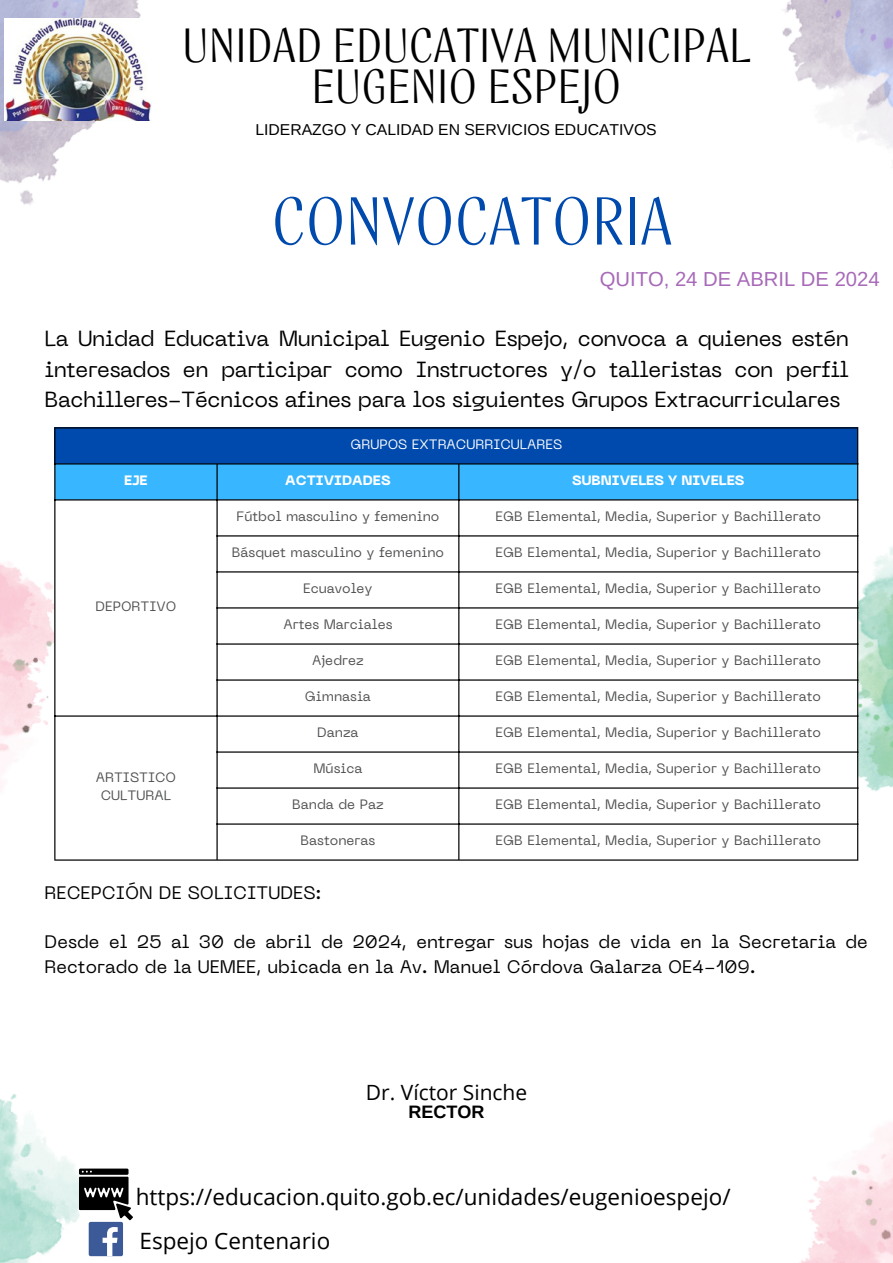
<style>
.page{position:relative;width:893px;height:1263px;background:#fff}
.page>*{position:absolute;margin:0;border:0;box-sizing:border-box;transform-origin:0 0}
.t1{font:300 67.5px "TT Nooks Script";color:#004aad}
.t2{font:300 48.75px/41.6px "TT Nooks Script";color:#000;text-align:center}
.t3{font:22.5px "Open Sans";color:#000}
.t4{font:21.75px/30.4px "PP Neue Machina";letter-spacing:-.02em;color:#000;text-align:justify}
.t5{font:21px "Open Sans";color:#000}
.t6{font:20.25px "Arimo";color:#a769b8}
.t7{font:18px/24.8px "PP Neue Machina";color:#000}
.t8{font:700 18px "Arimo";color:#000}
.t9{font:15.75px "Arimo";color:#000}
.t10{font:13.5px/18.6px "PP Neue Machina";color:#4e4f50;text-align:center}
.t11{font:800 13.5px "PP Neue Machina";color:#fff}
.t12{font:13.5px "PP Neue Machina";color:#fff}
</style>
<div class="page">
<img style="left:0;top:0;width:152px;height:205px">
<img style="left:800px;top:1123px;width:93px;height:140px">
<img style="left:0;top:1094px;width:99px;height:169px">
<img style="left:728px;top:427px;width:165px;height:434px">
<img style="left:5px;top:19px;width:146px;height:102px">
<img style="left:782px;top:0;width:111px;height:149px">
<img style="left:0;top:562px;width:54px;height:226px">
<div style="left:55px;top:428px;width:803px;height:36px;background:#004aad"></div>
<div style="left:55px;top:464px;width:802px;height:35px;background:#38b6ff"></div>
<svg style="left:55px;top:500px;width:802px;height:359px"></svg>
<hr style="left:54px;top:428px;width:1px;height:431px;background:#000">
<hr style="left:216px;top:464px;width:2px;height:395px;background:#000">
<hr style="left:458px;top:464px;width:1px;height:395px;background:#000">
<hr style="left:857px;top:428px;width:1px;height:431px;background:#000">
<hr style="left:54px;top:427px;width:804px;height:1px;background:#000">
<hr style="left:54px;top:463px;width:804px;height:1px;background:#000">
<hr style="left:54px;top:499px;width:804px;height:1px;background:#000">
<hr style="left:216px;top:535px;width:642px;height:1px;background:#000">
<hr style="left:216px;top:571px;width:642px;height:1px;background:#000">
<hr style="left:216px;top:607px;width:642px;height:1px;background:#000">
<hr style="left:216px;top:643px;width:642px;height:1px;background:#000">
<hr style="left:216px;top:679px;width:642px;height:1px;background:#000">
<hr style="left:54px;top:715px;width:804px;height:1px;background:#000">
<hr style="left:216px;top:751px;width:642px;height:1px;background:#000">
<hr style="left:216px;top:787px;width:642px;height:1px;background:#000">
<hr style="left:216px;top:823px;width:642px;height:1px;background:#000">
<hr style="left:54px;top:859px;width:804px;height:1px;background:#000">
<div style="left:89px;top:1222px;width:34px;height:34px;background:#3d5a98;border-radius:2px"></div>
<svg style="left:103px;top:1227px;width:15px;height:29px"></svg>
<svg style="left:79px;top:1168px;width:54px;height:52px"></svg>
<h4 class="t2" style="left:182px;top:26px;width:570px">UNIDAD EDUCATIVA MUNICIPAL<br>EUGENIO ESPEJO</h4>
<p class="t9" style="left:255px;top:121px;width:403px">LIDERAZGO Y CALIDAD EN SERVICIOS EDUCATIVOS</p>
<p class="t1" style="left:271px;top:178px;width:402px">CONVOCATORIA</p>
<p class="t6" style="left:599px;top:267px;width:281px">QUITO, 24 DE ABRIL DE 2024</p>
<p class="t4" style="left:45px;top:326px;width:806px">La Unidad Educativa Municipal Eugenio Espejo, convoca a quienes estén interesados en participar como Instructores y/o talleristas con perfil Bachilleres-Técnicos afines para los siguientes Grupos Extracurriculares</p>
<h4 class="t12" style="left:350px;top:439px;width:213px">GRUPOS EXTRACURRICULARES</h4>
<p class="t11" style="left:124px;top:475px;width:25px">EJE</p>
<p class="t11" style="left:285px;top:475px;width:107px">ACTIVIDADES</p>
<p class="t11" style="left:572px;top:475px;width:174px">SUBNIVELES Y NIVELES</p>
<p class="t10" style="left:95px;top:599px;width:82px">DEPORTIVO</p>
<p class="t10" style="left:96px;top:769px;width:82px">ARTISTICO<br>CULTURAL</p>
<p class="t10" style="left:236px;top:509px;width:204px">Fútbol masculino y femenino</p>
<p class="t10" style="left:495px;top:509px;width:327px">EGB Elemental, Media, Superior y Bachillerato</p>
<p class="t10" style="left:232px;top:545px;width:214px">Básquet masculino y femenino</p>
<p class="t10" style="left:495px;top:545px;width:327px">EGB Elemental, Media, Superior y Bachillerato</p>
<p class="t10" style="left:303px;top:581px;width:71px">Ecuavoley</p>
<p class="t10" style="left:495px;top:581px;width:327px">EGB Elemental, Media, Superior y Bachillerato</p>
<p class="t10" style="left:283px;top:617px;width:111px">Artes Marciales</p>
<p class="t10" style="left:495px;top:617px;width:327px">EGB Elemental, Media, Superior y Bachillerato</p>
<p class="t10" style="left:312px;top:653px;width:53px">Ajedrez</p>
<p class="t10" style="left:495px;top:653px;width:327px">EGB Elemental, Media, Superior y Bachillerato</p>
<p class="t10" style="left:305px;top:689px;width:68px">Gimnasia</p>
<p class="t10" style="left:495px;top:689px;width:327px">EGB Elemental, Media, Superior y Bachillerato</p>
<p class="t10" style="left:317px;top:725px;width:43px">Danza</p>
<p class="t10" style="left:495px;top:725px;width:327px">EGB Elemental, Media, Superior y Bachillerato</p>
<p class="t10" style="left:313px;top:761px;width:50px">Música</p>
<p class="t10" style="left:495px;top:761px;width:327px">EGB Elemental, Media, Superior y Bachillerato</p>
<p class="t10" style="left:292px;top:797px;width:93px">Banda de Paz</p>
<p class="t10" style="left:495px;top:797px;width:327px">EGB Elemental, Media, Superior y Bachillerato</p>
<p class="t10" style="left:300px;top:833px;width:76px">Bastoneras</p>
<p class="t10" style="left:495px;top:833px;width:327px">EGB Elemental, Media, Superior y Bachillerato</p>
<p class="t7" style="left:45px;top:882px;width:278px">RECEPCIÓN DE SOLICITUDES:</p>
<h6 class="t7" style="left:45px;top:931px;width:825px">Desde el 25 al 30 de abril de 2024, entregar sus hojas de vida en la Secretaria de<br>Rectorado de la UEMEE, ubicada en la Av. Manuel Córdova Galarza OE4-109.</h6>
<h4 class="t5" style="left:366px;top:1077px;width:163px">Dr. Víctor Sinche</h4>
<p class="t8" style="left:408px;top:1101px;width:77px">RECTOR</p>
<h5 class="t3" style="left:136px;top:1181px;width:596px">https://educacion.quito.gob.ec/unidades/eugenioespejo/</h5>
<p class="t3" style="left:139px;top:1225px;width:192px">Espejo Centenario</p>
</div>
